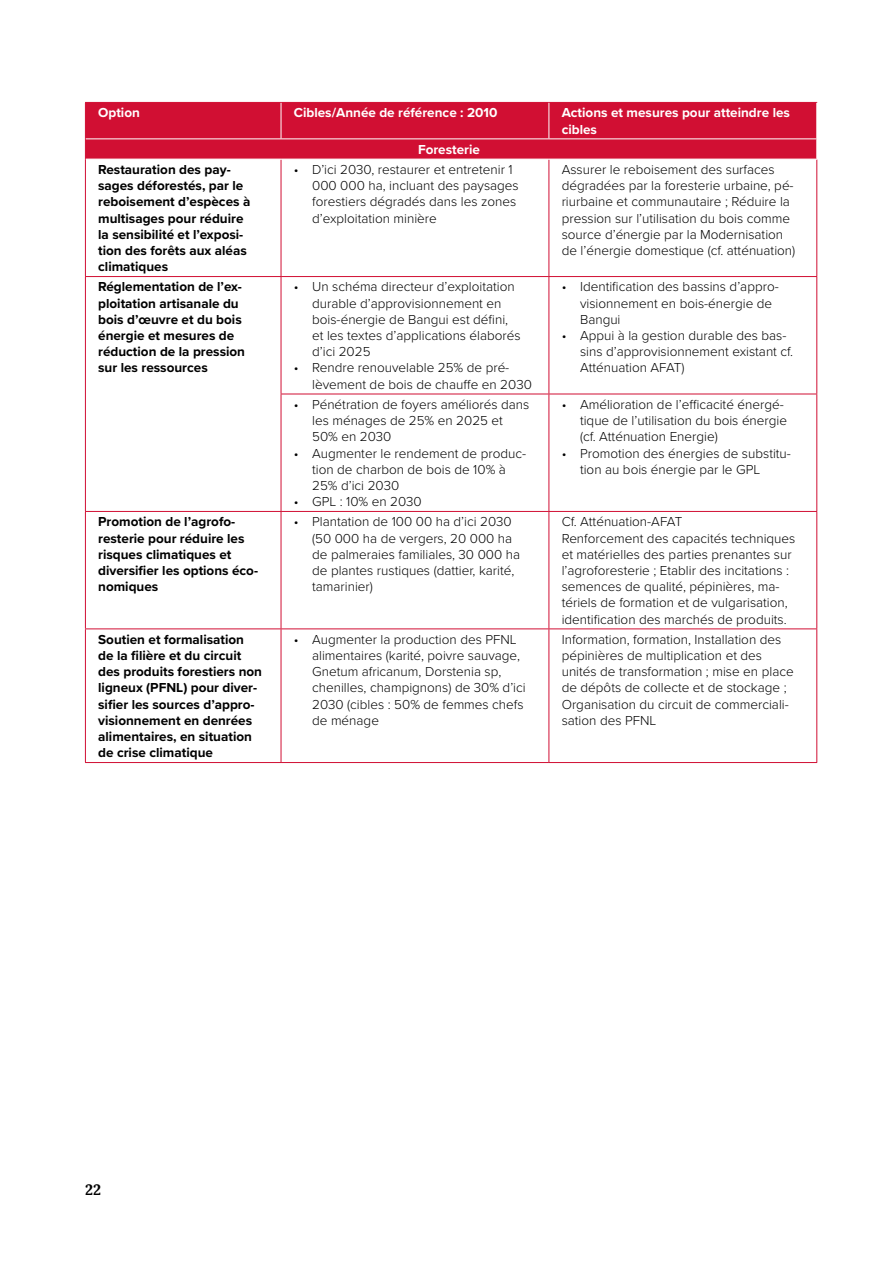
<style>
.page{position:relative;width:893px;height:1263px;background:#fff}
.page>*{position:absolute;margin:0;border:0;box-sizing:border-box;transform-origin:0 0}
.t1{font:700 15px "Lora";color:#000}
.t2{font:300 13.5px/16.2px "Proxima Nova";color:#000}
.t3{font:700 13.5px/16.2px "Proxima Nova";color:#000}
.t4{font:700 13.5px/16.2px "Proxima Nova";color:#fff}
</style>
<div class="page">
<hr style="left:85px;top:159px;width:1px;height:117px;background:#d10f33">
<hr style="left:281px;top:159px;width:1px;height:117px;background:#d10f33">
<hr style="left:549px;top:159px;width:1px;height:117px;background:#d10f33">
<hr style="left:816px;top:159px;width:1px;height:117px;background:#d10f33">
<hr style="left:85px;top:276px;width:196px;height:1px;background:#d10f33">
<hr style="left:85px;top:277px;width:1px;height:117px;background:#d10f33">
<hr style="left:281px;top:276px;width:268px;height:1px;background:#d10f33">
<hr style="left:281px;top:277px;width:1px;height:117px;background:#d10f33">
<hr style="left:549px;top:276px;width:268px;height:1px;background:#d10f33">
<hr style="left:549px;top:277px;width:1px;height:117px;background:#d10f33">
<hr style="left:816px;top:277px;width:1px;height:117px;background:#d10f33">
<hr style="left:85px;top:394px;width:1px;height:117px;background:#d10f33">
<hr style="left:281px;top:394px;width:268px;height:1px;background:#d10f33">
<hr style="left:281px;top:394px;width:1px;height:117px;background:#d10f33">
<hr style="left:549px;top:394px;width:268px;height:1px;background:#d10f33">
<hr style="left:549px;top:394px;width:1px;height:117px;background:#d10f33">
<hr style="left:816px;top:394px;width:1px;height:117px;background:#d10f33">
<hr style="left:85px;top:511px;width:196px;height:1px;background:#d10f33">
<hr style="left:85px;top:512px;width:1px;height:116px;background:#d10f33">
<hr style="left:281px;top:511px;width:268px;height:1px;background:#d10f33">
<hr style="left:281px;top:512px;width:1px;height:116px;background:#d10f33">
<hr style="left:549px;top:511px;width:268px;height:1px;background:#d10f33">
<hr style="left:549px;top:512px;width:1px;height:116px;background:#d10f33">
<hr style="left:816px;top:512px;width:1px;height:116px;background:#d10f33">
<hr style="left:85px;top:628px;width:196px;height:1px;background:#d10f33">
<hr style="left:85px;top:629px;width:1px;height:133px;background:#d10f33">
<hr style="left:281px;top:628px;width:268px;height:1px;background:#d10f33">
<hr style="left:281px;top:629px;width:1px;height:133px;background:#d10f33">
<hr style="left:549px;top:628px;width:268px;height:1px;background:#d10f33">
<hr style="left:549px;top:629px;width:1px;height:133px;background:#d10f33">
<hr style="left:816px;top:629px;width:1px;height:133px;background:#d10f33">
<hr style="left:85px;top:762px;width:196px;height:1px;background:#d10f33">
<hr style="left:281px;top:762px;width:268px;height:1px;background:#d10f33">
<hr style="left:549px;top:762px;width:268px;height:1px;background:#d10f33">
<div style="left:85px;top:102px;width:732px;height:57px;background:#d10f33"></div>
<hr style="left:281px;top:159px;width:268px;height:1px;background:#fff">
<hr style="left:549px;top:159px;width:268px;height:1px;background:#fff">
<p class="t4" style="left:98px;top:104px;width:43px">Option</p>
<p class="t4" style="left:294px;top:104px;width:205px">Cibles/Année de référence : 2010</p>
<p class="t4" style="left:562px;top:104px;width:230px">Actions et mesures pour atteindre les cibles</p>
<p class="t4" style="left:418px;top:141px;width:63px">Foresterie</p>
<p class="t3" style="left:98px;top:161px;width:154px">Restauration des pay&shy;sages déforestés, par le reboisement d’espèces à multisages pour réduire la sensibilité et l’exposi&shy;tion des forêts aux aléas climatiques</p>
<p class="t2" style="left:312px;top:161px;width:208px;text-indent:-18px">• D’ici 2030, restaurer et entretenir 1<br>000 000 ha, incluant des paysages forestiers dégradés dans les zones d’exploitation minière</p>
<p class="t2" style="left:562px;top:161px;width:235px">Assurer le reboisement des surfaces dégradées par la foresterie urbaine, pé&shy;riurbaine et communautaire ; Réduire la pression sur l’utilisation du bois comme source d’énergie par la Modernisation de l’énergie domestique (cf. atténuation)</p>
<p class="t3" style="left:98px;top:279px;width:148px">Réglementation de l’ex&shy;ploitation artisanale du bois d’œuvre et du bois énergie et mesures de réduction de la pression sur les ressources</p>
<p class="t2" style="left:312px;top:278px;width:210px;text-indent:-18px">• Un schéma directeur d’exploitation durable d’approvisionnement en bois-énergie de Bangui est défini, et les textes d’applications élaborés d’ici 2025</p>
<p class="t2" style="left:580px;top:278px;width:200px;text-indent:-18px">• Identification des bassins d’appro&shy;visionnement en bois-énergie de<br>Bangui</p>
<p class="t2" style="left:580px;top:327px;width:213px;text-indent:-18px">• Appui à la gestion durable des bas&shy;sins d’approvisionnement existant cf.<br>Atténuation AFAT)</p>
<p class="t2" style="left:312px;top:359px;width:221px;text-indent:-18px">• Rendre renouvelable 25% de pré&shy;lèvement de bois de chauffe en 2030</p>
<p class="t2" style="left:312px;top:396px;width:219px;text-indent:-18px">• Pénétration de foyers améliorés dans les ménages de 25% en 2025 et<br>50% en 2030</p>
<p class="t2" style="left:312px;top:444px;width:216px;text-indent:-18px">• Augmenter le rendement de produc&shy;tion de charbon de bois de 10% à<br>25% d’ici 2030</p>
<p class="t2" style="left:294px;top:493px;width:130px">• GPL : 10% en 2030</p>
<p class="t2" style="left:580px;top:396px;width:209px;text-indent:-18px">• Amélioration de l’efficacité énergé&shy;tique de l’utilisation du bois énergie (cf. Atténuation Energie)</p>
<p class="t2" style="left:580px;top:444px;width:212px;text-indent:-18px">• Promotion des énergies de substitu&shy;tion au bois énergie par le GPL</p>
<p class="t3" style="left:98px;top:513px;width:161px">Promotion de l’agrofo&shy;resterie pour réduire les risques climatiques et diversifier les options éco&shy;nomiques</p>
<p class="t2" style="left:312px;top:513px;width:209px;text-indent:-18px">• Plantation de 100 00 ha d’ici 2030 (50 000 ha de vergers, 20 000 ha de palmeraies familiales, 30 000 ha de plantes rustiques (dattier, karité, tamarinier)</p>
<p class="t2" style="left:562px;top:513px;width:235px">Cf. Atténuation-AFAT<br>Renforcement des capacités techniques et matérielles des parties prenantes sur l’agroforesterie ; Etablir des incitations : semences de qualité, pépinières, ma&shy;tériels de formation et de vulgarisation, identification des marchés de produits.</p>
<p class="t3" style="left:98px;top:631px;width:165px">Soutien et formalisation de la filière et du circuit des produits forestiers non ligneux (PFNL) pour diver&shy;sifier les sources d’appro&shy;visionnement en denrées alimentaires, en situation de crise climatique</p>
<p class="t2" style="left:312px;top:630px;width:215px;text-indent:-18px">• Augmenter la production des PFNL alimentaires (karité, poivre sauvage,<br>Gnetum africanum, Dorstenia sp, chenilles, champignons) de 30% d’ici<br>2030 (cibles : 50% de femmes chefs de ménage</p>
<p class="t2" style="left:562px;top:630px;width:233px">Information, formation, Installation des pépinières de multiplication et des unités de transformation ; mise en place de dépôts de collecte et de stockage ; Organisation du circuit de commerciali&shy;sation des PFNL</p>
<p class="t1" style="left:85px;top:1177px;width:18px">22</p>
</div>
